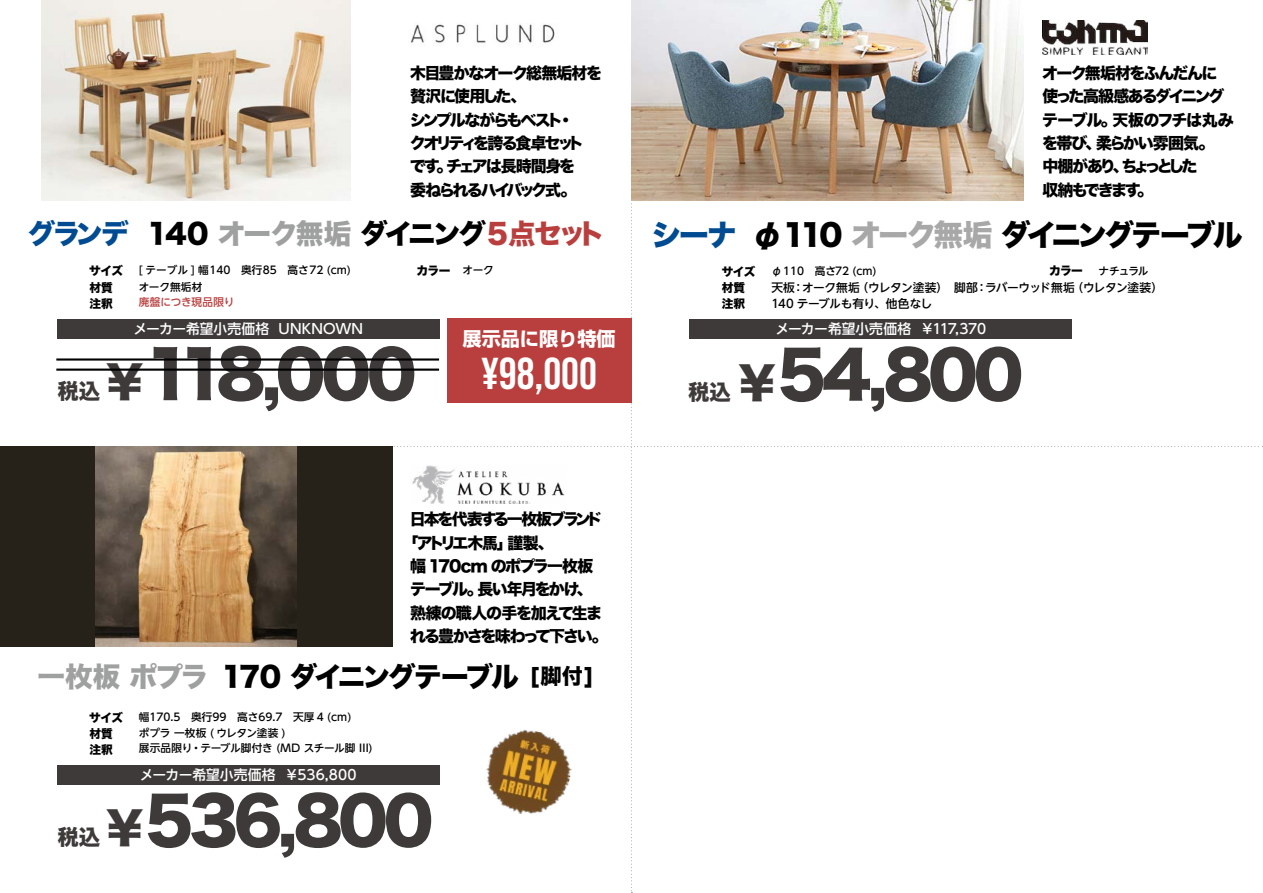
<style>
.page{position:relative;width:1263px;height:893px;background:#fff}
.page>*{position:absolute;margin:0;border:0;box-sizing:border-box;transform-origin:0 0}
.t1{font:63.75px "Hira Kaku Std W8";letter-spacing:-.07em;color:#3e3a39}
.t2{font:700 44.7px "Bebas Neue Pro";color:#fff}
.t3{font:29.7px "Hira Kaku Std W8";letter-spacing:-.085em;color:#000}
.t4{font:27.6px "Hira Kaku Std W8";letter-spacing:-.08em;color:#000}
.t5{font:19.2px "MJS Shin Go Bold";color:#fff}
.t6{font:15.9px/23.4px "Hira Kaku Std W8";letter-spacing:-.115em;color:#000}
.t7{font:15.9px "Hira Kaku Std W8";letter-spacing:-.14em;color:#000}
.t8{font:15.9px "Hira Kaku Std W8";letter-spacing:-.09em;color:#000}
.t9{font:15.9px "Hira Kaku Std W8";letter-spacing:-.095em;color:#000}
.t10{font:15.9px "Hira Kaku Std W8";letter-spacing:-.07em;color:#000}
.t11{font:15.9px "Hira Kaku Std W8";letter-spacing:-.15em;color:#000}
.t12{font:500 13.8px "MJSUD Shin Go NT";letter-spacing:-.005em;color:#fff}
.t13{font:500 11.7px/15.9px "MJSUD Shin Go NT";letter-spacing:-.02em;color:#000}
.t14{font:11.7px/15.9px "Hira Kaku Std W8";letter-spacing:-.04em;color:#000}
.t15{font:500 10.65px/14.9px "MJSUD Shin Go NT";color:#000}
.t16{font:500 10.65px "MJSUD Shin Go NT";letter-spacing:-.005em;color:#b93f3e}
.s1{color:#004b91}
.s2{color:#9fa0a0}
.s3{color:#b93f3e}
.s4{color:#a8a8a8}
.s5{font-size:21.3px}
.s6{font-size:44.7px}
</style>
<div class="page">
<img style="left:631px;top:0;width:392px;height:200px">
<div style="left:689px;top:320px;width:383px;height:19px;background:#3e3a39"></div>
<img style="left:1042px;top:21px;width:105px;height:34px">
<img style="left:42px;top:0;width:308px;height:200px">
<div style="left:57px;top:319px;width:383px;height:19px;background:#3e3a39"></div>
<img style="left:411px;top:24px;width:144px;height:19px">
<hr style="left:56px;top:358px;width:383px;height:3px;background:#000">
<hr style="left:56px;top:369px;width:383px;height:2px;background:#000">
<div style="left:447px;top:318px;width:184px;height:85px;background:#b93f3e"></div>
<div style="left:0;top:446px;width:392px;height:201px;background:#262219"></div>
<img style="left:96px;top:446px;width:200px;height:201px">
<div style="left:57px;top:766px;width:383px;height:19px;background:#3e3a39"></div>
<img style="left:412px;top:466px;width:153px;height:37px">
<img style="left:486px;top:729px;width:86px;height:85px">
<p class="t6" style="left:410px;top:62px;width:194px">木目豊かなオーク総無垢材を贅沢に使用した、<br>シンプルながらもベスト・<br>クオリティを誇る食卓セットです。チェアは長時間身を<br>委ねられるハイバック式。</p>
<h3 class="t4" style="left:28px;top:219px;width:579px"><span class="s1">グランデ</span> 140 <span class="s2">オーク無垢</span> ダイニング<span class="s3">5点セット</span></h3>
<p class="t14" style="left:89px;top:280px;width:25px">材質注釈</p>
<p class="t14" style="left:89px;top:263px;width:35px">サイズ</p>
<p class="t15" style="left:139px;top:263px;width:214px">[ テーブル ] 幅140　奥行85　高さ72 (cm)</p>
<p class="t14" style="left:416px;top:263px;width:35px">カラー</p>
<p class="t15" style="left:463px;top:262px;width:33px">オーク</p>
<p class="t15" style="left:139px;top:279px;width:65px">オーク無垢材</p>
<p class="t16" style="left:139px;top:294px;width:97px">廃盤につき現品限り</p>
<p class="t6" style="left:1042px;top:62px;width:193px">オーク無垢材をふんだんに使った高級感あるダイニングテーブル。天板のフチは丸みを帯び、柔らかい雰囲気。中棚があり、ちょっとした<br>収納もできます。</p>
<h3 class="t3" style="left:651px;top:218px;width:593px"><span class="s1">シーナ</span> φ110 <span class="s4">オーク無垢</span> ダイニングテーブル</h3>
<p class="t14" style="left:722px;top:280px;width:25px">材質注釈</p>
<p class="t14" style="left:1049px;top:263px;width:35px">カラー</p>
<p class="t13" style="left:771px;top:280px;width:393px">天板：オーク無垢（ウレタン塗装）　脚部：ラバーウッド無垢（ウレタン塗装）<br>140 テーブルも有り、他色なし</p>
<p class="t14" style="left:722px;top:264px;width:35px">サイズ</p>
<p class="t15" style="left:771px;top:263px;width:107px">φ110　高さ72 (cm)</p>
<p class="t15" style="left:1098px;top:263px;width:51px">ナチュラル</p>
<p class="t12" style="left:134px;top:319px;width:231px">メーカー希望小売価格 UNKNOWN</p>
<h1 class="t1" style="left:58px;top:339px;width:360px"><span class="s5">税込</span> <span class="s6">¥</span>118,000</h1>
<p class="t5" style="left:463px;top:328px;width:155px">展示品に限り特価</p>
<h2 class="t2" style="left:481px;top:348px;width:117px">¥98,000</h2>
<p class="t12" style="left:775px;top:320px;width:212px">メーカー希望小売価格 ￥117,370</p>
<h1 class="t1" style="left:688px;top:339px;width:336px"><span class="s5">税込</span> <span class="s6">¥</span>54,800</h1>
<p class="t7" style="left:410px;top:510px;width:194px">日本を代表する一枚板ブランド</p>
<p class="t11" style="left:402px;top:534px;width:153px">「アトリエ木馬」謹製、</p>
<p class="t8" style="left:410px;top:557px;width:185px">幅 170cm のポプラ一枚板</p>
<p class="t9" style="left:410px;top:581px;width:184px">テーブル。長い年月をかけ、</p>
<p class="t10" style="left:410px;top:604px;width:193px">熟練の職人の手を加えて生ま</p>
<p class="t6" style="left:410px;top:625px;width:199px">れる豊かさを味わって下さい。</p>
<h3 class="t4" style="left:38px;top:661px;width:558px"><span class="s2">一枚板 ポプラ</span> 170 ダイニングテーブル <span class="s5">[脚付]</span></h3>
<p class="t14" style="left:89px;top:710px;width:35px">サイズ</p>
<p class="t15" style="left:139px;top:709px;width:214px">幅170.5　奥行99　高さ69.7　天厚 4 (cm)</p>
<p class="t14" style="left:89px;top:726px;width:25px">材質注釈</p>
<p class="t15" style="left:139px;top:726px;width:235px">ポプラ 一枚板 ( ウレタン塗装 )<br>展示品限り・テーブル脚付き (MD スチール脚 III)</p>
<p class="t12" style="left:140px;top:765px;width:218px">メーカー希望小売価格 ￥536,800</p>
<h1 class="t1" style="left:58px;top:785px;width:377px"><span class="s5">税込</span> <span class="s6">¥</span>536,800</h1>
</div>
